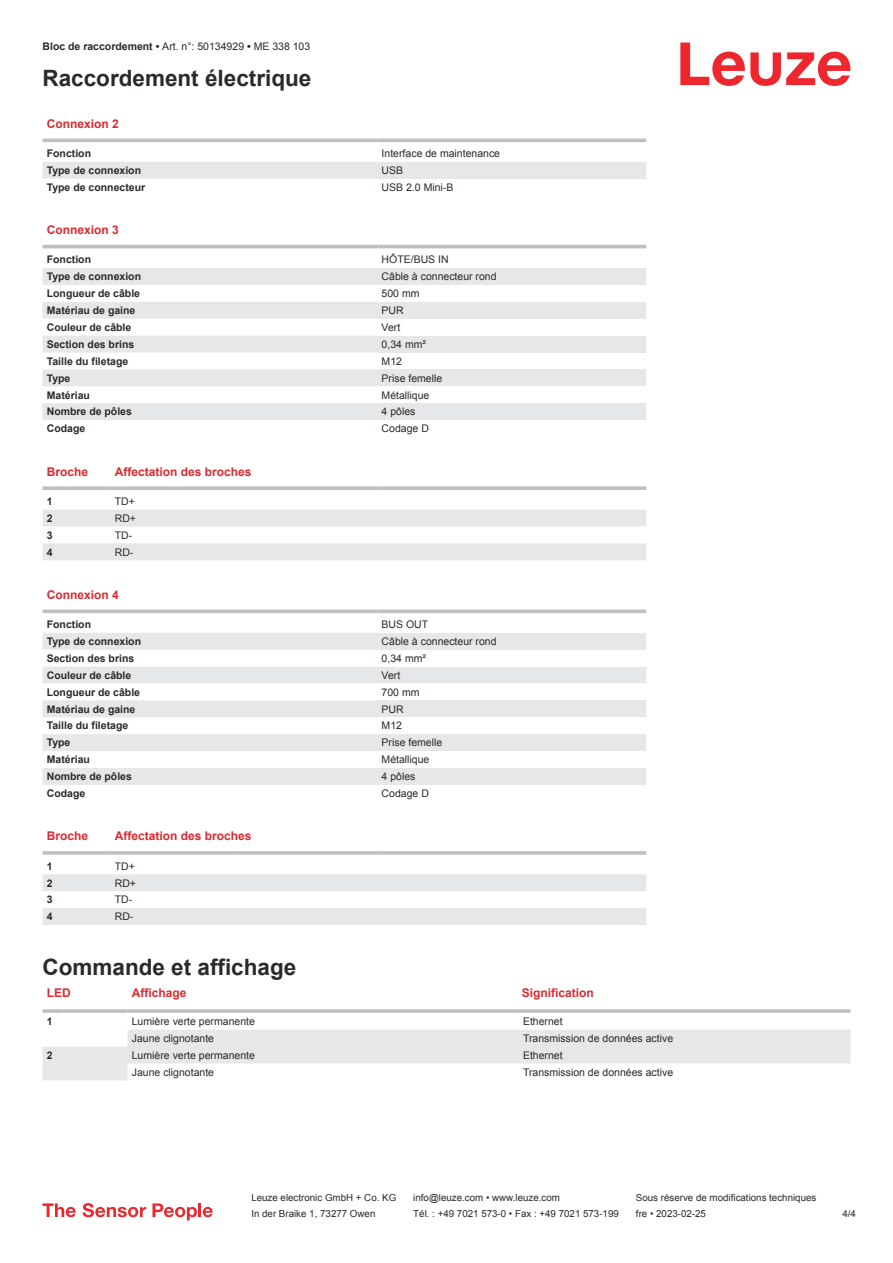
<style>
.page{position:relative;width:893px;height:1263px;background:#fff}
.page>*{position:absolute;margin:0;border:0;box-sizing:border-box;transform-origin:0 0}
.t1{font:700 22.5px "Arial";color:#2b292a}
.t2{font:700 12px "Arial";color:#db2a30}
.t3{font:10.5px "Arial";color:#2b292a}
.t4{font:700 10.5px "Arial";color:#2b292a}
.t5{font:9.75px "Arial";color:#2b292a}
.s1{font-weight:700}
</style>
<div class="page">
<svg style="left:680px;top:43px;width:170px;height:43px"></svg>
<svg style="left:43px;top:138px;width:603px;height:1px"></svg>
<div style="left:43px;top:162px;width:335px;height:17px;background:#e6e7e9"></div>
<hr style="left:43px;top:139px;width:335px;height:3px;background:#bdbfc1">
<hr style="left:378px;top:139px;width:268px;height:3px;background:#bdbfc1">
<div style="left:378px;top:162px;width:268px;height:17px;background:#e6e7e9"></div>
<svg style="left:43px;top:244px;width:603px;height:5px"></svg>
<svg style="left:43px;top:268px;width:335px;height:152px;fill:#e6e7e9"></svg>
<hr style="left:43px;top:245px;width:335px;height:3px;background:#bdbfc1">
<hr style="left:378px;top:245px;width:268px;height:3px;background:#bdbfc1">
<div style="left:378px;top:268px;width:268px;height:17px;background:#e6e7e9"></div>
<div style="left:378px;top:302px;width:268px;height:17px;background:#e6e7e9"></div>
<div style="left:378px;top:336px;width:268px;height:17px;background:#e6e7e9"></div>
<div style="left:378px;top:369px;width:268px;height:17px;background:#e6e7e9"></div>
<div style="left:378px;top:403px;width:268px;height:17px;background:#e6e7e9"></div>
<svg style="left:43px;top:509px;width:603px;height:1px"></svg>
<svg style="left:43px;top:510px;width:603px;height:50px"></svg>
<svg style="left:43px;top:486px;width:68px;height:4px"></svg>
<svg style="left:111px;top:486px;width:267px;height:4px"></svg>
<svg style="left:378px;top:486px;width:268px;height:4px"></svg>
<svg style="left:43px;top:633px;width:335px;height:152px;fill:#e6e7e9"></svg>
<svg style="left:43px;top:609px;width:335px;height:4px"></svg>
<svg style="left:378px;top:609px;width:268px;height:4px"></svg>
<div style="left:378px;top:633px;width:268px;height:17px;background:#e6e7e9"></div>
<div style="left:378px;top:666px;width:268px;height:17px;background:#e6e7e9"></div>
<div style="left:378px;top:700px;width:268px;height:17px;background:#e6e7e9"></div>
<div style="left:378px;top:734px;width:268px;height:17px;background:#e6e7e9"></div>
<div style="left:378px;top:768px;width:268px;height:17px;background:#e6e7e9"></div>
<svg style="left:43px;top:874px;width:603px;height:51px"></svg>
<hr style="left:43px;top:851px;width:68px;height:4px;background:#c6c7c9">
<svg style="left:111px;top:851px;width:267px;height:4px"></svg>
<hr style="left:378px;top:851px;width:268px;height:4px;background:#c6c7c9">
<svg style="left:43px;top:1030px;width:807px;height:50px"></svg>
<hr style="left:43px;top:1009px;width:21px;height:4px;background:#c7c8ca">
<hr style="left:64px;top:1009px;width:64px;height:4px;background:#c7c8ca">
<hr style="left:128px;top:1009px;width:391px;height:4px;background:#c7c8ca">
<svg style="left:519px;top:1009px;width:331px;height:4px"></svg>
<svg style="left:43px;top:1203px;width:33px;height:14px"></svg>
<svg style="left:83px;top:1203px;width:63px;height:14px"></svg>
<svg style="left:153px;top:1203px;width:44px;height:17px"></svg>
<hr style="left:198px;top:1203px;width:3px;height:14px;background:#ed272d">
<svg style="left:203px;top:1207px;width:10px;height:10px"></svg>
<p class="t3" style="left:43px;top:43px;width:269px"><span class="s1">Bloc de raccordement •</span> Art. n°: 50134929 <span class="s1">•</span> ME 338 103</p>
<h1 class="t1" style="left:43px;top:70px;width:270px">Raccordement électrique</h1>
<p class="t2" style="left:47px;top:119px;width:74px">Connexion 2</p>
<p class="t4" style="left:47px;top:149px;width:46px">Fonction</p>
<p class="t3" style="left:382px;top:149px;width:120px">Interface de maintenance</p>
<p class="t4" style="left:47px;top:166px;width:96px">Type de connexion</p>
<p class="t3" style="left:382px;top:166px;width:23px">USB</p>
<p class="t4" style="left:47px;top:183px;width:100px">Type de connecteur</p>
<p class="t3" style="left:382px;top:183px;width:73px">USB 2.0 Mini-B</p>
<p class="t2" style="left:47px;top:225px;width:74px">Connexion 3</p>
<p class="t4" style="left:47px;top:256px;width:46px">Fonction</p>
<p class="t3" style="left:382px;top:256px;width:69px">HÔTE/BUS IN</p>
<p class="t4" style="left:47px;top:273px;width:96px">Type de connexion</p>
<p class="t3" style="left:382px;top:273px;width:116px">Câble à connecteur rond</p>
<p class="t4" style="left:47px;top:289px;width:95px">Longueur de câble</p>
<p class="t3" style="left:382px;top:289px;width:39px">500 mm</p>
<p class="t4" style="left:47px;top:306px;width:90px">Matériau de gaine</p>
<p class="t3" style="left:382px;top:306px;width:24px">PUR</p>
<p class="t4" style="left:47px;top:323px;width:86px">Couleur de câble</p>
<p class="t3" style="left:382px;top:323px;width:20px">Vert</p>
<p class="t4" style="left:47px;top:340px;width:89px">Section des brins</p>
<p class="t3" style="left:382px;top:340px;width:46px">0,34 mm²</p>
<p class="t4" style="left:47px;top:357px;width:83px">Taille du filetage</p>
<p class="t3" style="left:382px;top:357px;width:22px">M12</p>
<p class="t4" style="left:47px;top:374px;width:25px">Type</p>
<p class="t3" style="left:382px;top:374px;width:62px">Prise femelle</p>
<p class="t4" style="left:47px;top:391px;width:45px">Matériau</p>
<p class="t3" style="left:382px;top:391px;width:49px">Métallique</p>
<p class="t4" style="left:47px;top:408px;width:87px">Nombre de pôles</p>
<p class="t3" style="left:382px;top:408px;width:35px">4 pôles</p>
<p class="t4" style="left:47px;top:425px;width:40px">Codage</p>
<p class="t3" style="left:382px;top:425px;width:49px">Codage D</p>
<p class="t2" style="left:47px;top:467px;width:43px">Broche</p>
<p class="t2" style="left:115px;top:467px;width:138px">Affectation des broches</p>
<p class="t4" style="left:47px;top:497px;width:7px">1</p>
<p class="t3" style="left:115px;top:497px;width:22px">TD+</p>
<p class="t4" style="left:47px;top:514px;width:7px">2</p>
<p class="t3" style="left:115px;top:514px;width:23px">RD+</p>
<p class="t4" style="left:47px;top:531px;width:7px">3</p>
<p class="t3" style="left:115px;top:531px;width:19px">TD-</p>
<p class="t4" style="left:47px;top:548px;width:7px">4</p>
<p class="t3" style="left:115px;top:548px;width:20px">RD-</p>
<p class="t2" style="left:47px;top:590px;width:74px">Connexion 4</p>
<p class="t4" style="left:47px;top:620px;width:46px">Fonction</p>
<p class="t3" style="left:382px;top:620px;width:48px">BUS OUT</p>
<p class="t4" style="left:47px;top:637px;width:96px">Type de connexion</p>
<p class="t3" style="left:382px;top:637px;width:116px">Câble à connecteur rond</p>
<p class="t4" style="left:47px;top:654px;width:89px">Section des brins</p>
<p class="t3" style="left:382px;top:654px;width:46px">0,34 mm²</p>
<p class="t4" style="left:47px;top:671px;width:86px">Couleur de câble</p>
<p class="t3" style="left:382px;top:671px;width:20px">Vert</p>
<p class="t4" style="left:47px;top:688px;width:95px">Longueur de câble</p>
<p class="t3" style="left:382px;top:688px;width:39px">700 mm</p>
<p class="t4" style="left:47px;top:705px;width:90px">Matériau de gaine</p>
<p class="t3" style="left:382px;top:705px;width:24px">PUR</p>
<p class="t4" style="left:47px;top:722px;width:83px">Taille du filetage</p>
<p class="t3" style="left:382px;top:722px;width:22px">M12</p>
<p class="t4" style="left:47px;top:739px;width:25px">Type</p>
<p class="t3" style="left:382px;top:739px;width:62px">Prise femelle</p>
<p class="t4" style="left:47px;top:756px;width:45px">Matériau</p>
<p class="t3" style="left:382px;top:756px;width:49px">Métallique</p>
<p class="t4" style="left:47px;top:772px;width:87px">Nombre de pôles</p>
<p class="t3" style="left:382px;top:772px;width:35px">4 pôles</p>
<p class="t4" style="left:47px;top:789px;width:40px">Codage</p>
<p class="t3" style="left:382px;top:789px;width:49px">Codage D</p>
<p class="t2" style="left:47px;top:831px;width:43px">Broche</p>
<p class="t2" style="left:115px;top:831px;width:138px">Affectation des broches</p>
<p class="t4" style="left:47px;top:862px;width:7px">1</p>
<p class="t3" style="left:115px;top:862px;width:22px">TD+</p>
<p class="t4" style="left:47px;top:879px;width:7px">2</p>
<p class="t3" style="left:115px;top:879px;width:23px">RD+</p>
<p class="t4" style="left:47px;top:896px;width:7px">3</p>
<p class="t3" style="left:115px;top:896px;width:19px">TD-</p>
<p class="t4" style="left:47px;top:913px;width:7px">4</p>
<p class="t3" style="left:115px;top:913px;width:20px">RD-</p>
<h1 class="t1" style="left:43px;top:959px;width:255px">Commande et affichage</h1>
<p class="t2" style="left:47px;top:988px;width:25px">LED</p>
<p class="t2" style="left:132px;top:988px;width:56px">Affichage</p>
<p class="t2" style="left:522px;top:988px;width:74px">Signification</p>
<p class="t4" style="left:47px;top:1017px;width:7px">1</p>
<p class="t3" style="left:132px;top:1017px;width:125px">Lumière verte permanente</p>
<p class="t3" style="left:523px;top:1017px;width:41px">Ethernet</p>
<p class="t3" style="left:132px;top:1034px;width:84px">Jaune clignotante</p>
<p class="t3" style="left:523px;top:1034px;width:152px">Transmission de données active</p>
<p class="t4" style="left:47px;top:1051px;width:7px">2</p>
<p class="t3" style="left:132px;top:1051px;width:125px">Lumière verte permanente</p>
<p class="t3" style="left:523px;top:1051px;width:41px">Ethernet</p>
<p class="t3" style="left:132px;top:1068px;width:84px">Jaune clignotante</p>
<p class="t3" style="left:523px;top:1068px;width:152px">Transmission de données active</p>
<p class="t5" style="left:251px;top:1194px;width:146px">Leuze electronic GmbH + Co. KG</p>
<p class="t5" style="left:413px;top:1194px;width:148px">info@leuze.com • www.leuze.com</p>
<p class="t5" style="left:636px;top:1194px;width:182px">Sous réserve de modifications techniques</p>
<p class="t5" style="left:251px;top:1210px;width:126px">In der Braike 1, 73277 Owen</p>
<p class="t5" style="left:413px;top:1210px;width:207px">Tél. : +49 7021 573-0 • Fax : +49 7021 573-199</p>
<p class="t5" style="left:636px;top:1210px;width:72px">fre • 2023-02-25</p>
<p class="t5" style="left:842px;top:1210px;width:15px">4 /4</p>
</div>
